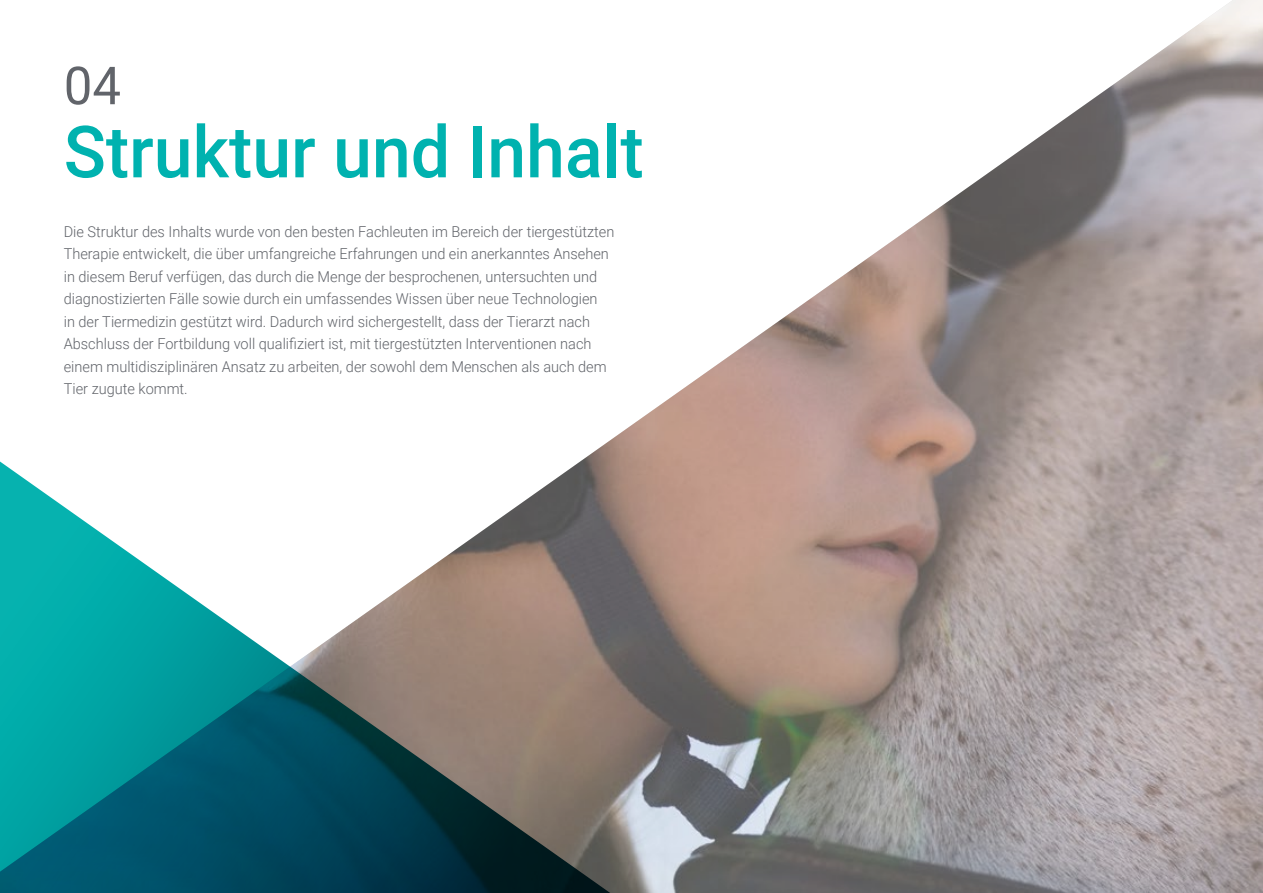
<style>
.page{position:relative;width:1263px;height:893px;background:#fff}
.page>*{position:absolute;margin:0;border:0;box-sizing:border-box;transform-origin:0 0}
.t1{font:500 72px "Roboto";color:#00b2af}
.t2{font:52.5px "Roboto";color:#61646a}
.t3{font:300 15px/22.5px "Roboto";color:#61646a}
</style>
<div class="page">
<img style="left:602px;top:0;width:661px;height:893px">
<svg style="left:0;top:446px;width:640px;height:447px"></svg>
<h2 class="t2" style="left:64px;top:49px;width:59px">04</h2>
<h1 class="t1" style="left:64px;top:101px;width:581px">Struktur und Inhalt</h1>
<p class="t3" style="left:64px;top:219px;width:552px">Die Struktur des Inhalts wurde von den besten Fachleuten im Bereich der tiergestützten Therapie entwickelt, die über umfangreiche Erfahrungen und ein anerkanntes Ansehen in diesem Beruf verfügen, das durch die Menge der besprochenen, untersuchten und diagnostizierten Fälle sowie durch ein umfassendes Wissen über neue Technologien<br>in der Tiermedizin gestützt wird. Dadurch wird sichergestellt, dass der Tierarzt nach Abschluss der Fortbildung voll qualifiziert ist, mit tiergestützten Interventionen nach einem multidisziplinären Ansatz zu arbeiten, der sowohl dem Menschen als auch dem Tier zugute kommt.</p>
</div>
